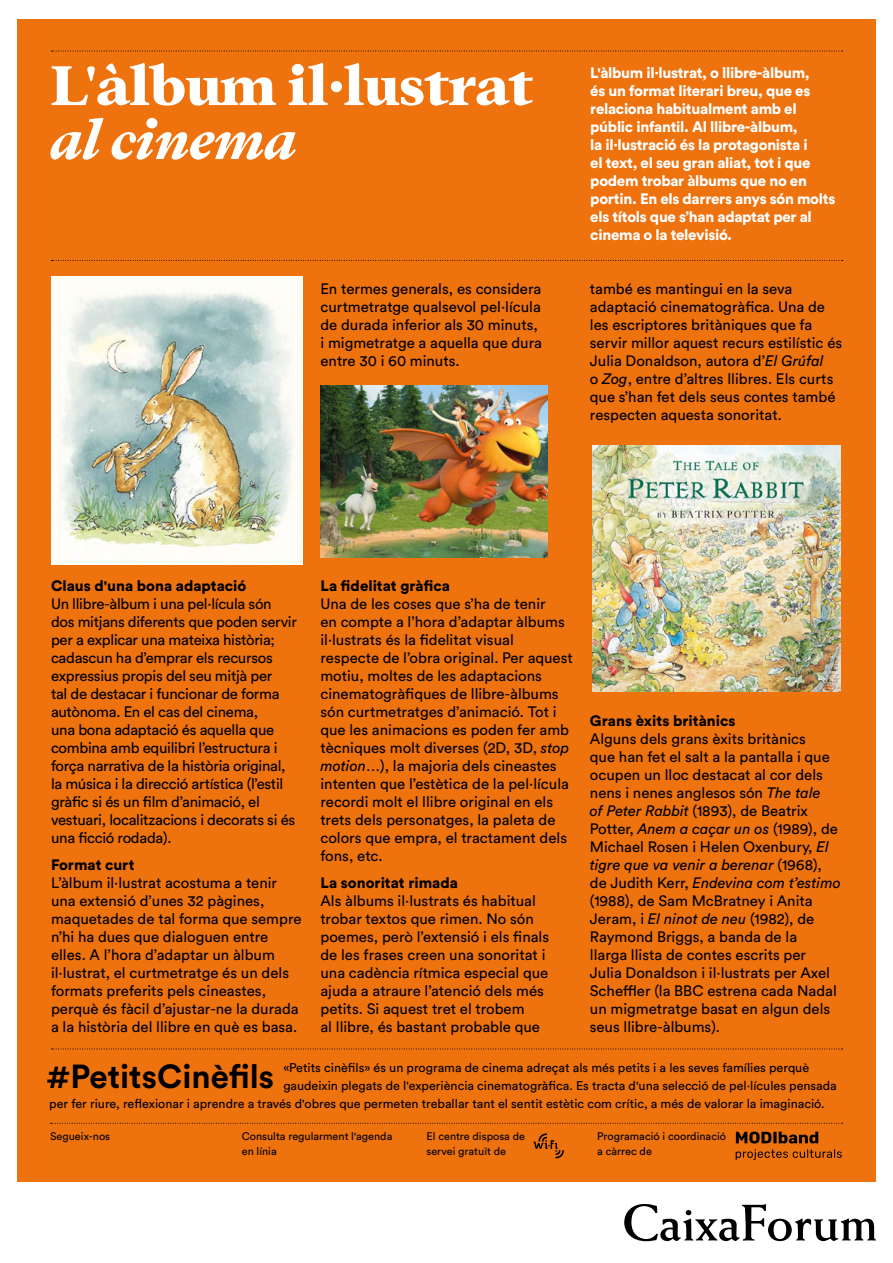
<style>
.page{position:relative;width:893px;height:1263px;background:#fff}
.page>*{position:absolute;margin:0;border:0;box-sizing:border-box;transform-origin:0 0}
.t1{font:800 61.5px "Addington CF";letter-spacing:-.01em;color:#fff}
.t2{font:italic 800 61.5px "Addington CF";letter-spacing:-.005em;color:#fff}
.t3{font:700 33px "Circular Std";color:#000}
.t4{font:15px/18px "Circular Std";color:#000}
.t5{font:15px/18px "Circular Std";letter-spacing:-.02em;color:#000}
.t6{font:900 15px/18px "Circular Std";letter-spacing:-.02em;color:#fff}
.t7{font:900 15px "Circular Std";color:#000}
.t8{font:12.6px "Circular Std";color:#000}
.t9{font:10.95px/15px "Circular Std";color:#000001}
.t10{font:10.95px/15px "Circular Std";color:#020203}
.s1{font-style:italic}
</style>
<div class="page">
<div style="left:17px;top:19px;width:859px;height:1244px;background:#ee720e"></div>
<div style="left:0;top:1182px;width:893px;height:81px;background:#fff"></div>
<svg style="left:51px;top:1123px;width:792px;height:1px"></svg>
<svg style="left:624px;top:1204px;width:252px;height:37px"></svg>
<svg style="left:533px;top:1133px;width:31px;height:25px"></svg>
<svg style="left:736px;top:1131px;width:82px;height:12px"></svg>
<svg style="left:736px;top:1149px;width:106px;height:11px"></svg>
<svg style="left:51px;top:51px;width:792px;height:1px"></svg>
<svg style="left:51px;top:1048px;width:792px;height:1px"></svg>
<svg style="left:51px;top:260px;width:792px;height:1px"></svg>
<img style="left:51px;top:276px;width:252px;height:288px">
<img style="left:321px;top:385px;width:227px;height:172px">
<img style="left:592px;top:445px;width:248px;height:247px">
<h1 class="t1" style="left:51px;top:49px;width:483px">L'àlbum il·lustrat</h1>
<h1 class="t2" style="left:51px;top:103px;width:248px">al cinema</h1>
<p class="t4" style="left:320px;top:280px;width:223px">En termes generals, es considera curtmetratge qualsevol pel·lícula de durada inferior als 30 minuts, i migmetratge a aquella que dura entre 30 i 60 minuts.</p>
<p class="t6" style="left:590px;top:63px;width:247px">L'àlbum il·lustrat, o llibre-àlbum,<br>és un format literari breu, que es relaciona habitualment amb el públic infantil. Al llibre-àlbum,<br>la il·lustració és la protagonista i<br>el text, el seu gran aliat, tot i que podem trobar àlbums que no en portin. En els darrers anys són molts els títols que s’han adaptat per al cinema o la televisió.</p>
<p class="t4" style="left:590px;top:280px;width:254px">també es mantingui en la seva adaptació cinematogràfica. Una de les escriptores britàniques que fa servir millor aquest recurs estilístic és Julia Donaldson, autora d’<span class="s1">El Grúfal<br></span>o <span class="s1">Zog</span>, entre d’altres llibres. Els curts que s’han fet dels seus contes també respecten aquesta sonoritat.</p>
<p class="t7" style="left:51px;top:576px;width:197px">Claus d'una bona adaptació</p>
<p class="t5" style="left:51px;top:595px;width:247px">Un llibre-àlbum i una pel·lícula són dos mitjans diferents que poden servir per a explicar una mateixa història; cadascun ha d’emprar els recursos expressius propis del seu mitjà per<br>tal de destacar i funcionar de forma autònoma. En el cas del cinema,<br>una bona adaptació és aquella que combina amb equilibri l’estructura i força narrativa de la història original, la música i la direcció artística (l’estil gràfic si és un film d’animació, el vestuari, localitzacions i decorats si és una ficció rodada).</p>
<p class="t7" style="left:51px;top:855px;width:85px">Format curt</p>
<p class="t4" style="left:51px;top:874px;width:252px">L’àlbum il·lustrat acostuma a tenir una extensió d’unes 32 pàgines, maquetades de tal forma que sempre n’hi ha dues que dialoguen entre elles. A l’hora d’adaptar un àlbum il·lustrat, el curtmetratge és un dels formats preferits pels cineastes, perquè és fàcil d’ajustar-ne la durada a la història del llibre en què es basa.</p>
<p class="t7" style="left:320px;top:576px;width:131px">La fidelitat gràfica</p>
<p class="t4" style="left:320px;top:595px;width:254px">Una de les coses que s’ha de tenir<br>en compte a l’hora d’adaptar àlbums il·lustrats és la fidelitat visual respecte de l’obra original. Per aquest motiu, moltes de les adaptacions cinematogràfiques de llibre-àlbums són curtmetratges d’animació. Tot i que les animacions es poden fer amb tècniques molt diverses (2D, 3D, <span class="s1">stop motion</span>…), la majoria dels cineastes intenten que l’estètica de la pel·lícula recordi molt el llibre original en els trets dels personatges, la paleta de colors que empra, el tractament dels fons, etc.</p>
<p class="t7" style="left:320px;top:873px;width:139px">La sonoritat rimada</p>
<p class="t4" style="left:320px;top:892px;width:230px">Als àlbums il·lustrats és habitual trobar textos que rimen. No són poemes, però l’extensió i els finals de les frases creen una sonoritat i una cadència rítmica especial que ajuda a atraure l’atenció dels més petits. Si aquest tret el trobem<br>al llibre, és bastant probable que</p>
<p class="t7" style="left:590px;top:711px;width:147px">Grans èxits britànics</p>
<p class="t4" style="left:590px;top:730px;width:253px">Alguns dels grans èxits britànics<br>que han fet el salt a la pantalla i que ocupen un lloc destacat al cor dels nens i nenes anglesos són <span class="s1">The tale<br>of Peter Rabbit</span> (1893), de Beatrix Potter, <span class="s1">Anem a caçar un os</span> (1989), de Michael Rosen i Helen Oxenbury, <span class="s1">El tigre que va venir a berenar</span> (1968), de Judith Kerr, <span class="s1">Endevina com t’estimo </span>(1988), de Sam McBratney i Anita Jeram, i <span class="s1">El ninot de neu</span> (1982), de Raymond Briggs, a banda de la<br>llarga llista de contes escrits per Julia Donaldson i il·lustrats per Axel Scheffler (la BBC estrena cada Nadal un migmetratge basat en algun dels seus llibre-àlbums).</p>
<h2 class="t3" style="left:46px;top:1055px;width:230px">#PetitsCinèfils</h2>
<p class="t8" style="left:283px;top:1060px;width:527px">«Petits cinèfils» és un programa de cinema adreçat als més petits i a les seves famílies perquè</p>
<p class="t8" style="left:283px;top:1078px;width:555px">gaudeixin plegats de l'experiència cinematogràfica. Es tracta d'una selecció de pel·lícules pensada</p>
<p class="t8" style="left:49px;top:1096px;width:777px">per fer riure, reflexionar i aprendre a través d'obres que permeten treballar tant el sentit estètic com crític, a més de valorar la imaginació.</p>
<p class="t10" style="left:50px;top:1129px;width:61px">Segueix-nos</p>
<p class="t9" style="left:242px;top:1129px;width:152px">Consulta regularment l'agenda en línia</p>
<p class="t9" style="left:597px;top:1129px;width:130px">Programació i coordinació a càrrec de</p>
<p class="t10" style="left:426px;top:1129px;width:100px">El centre disposa de servei gratuït de</p>
</div>
